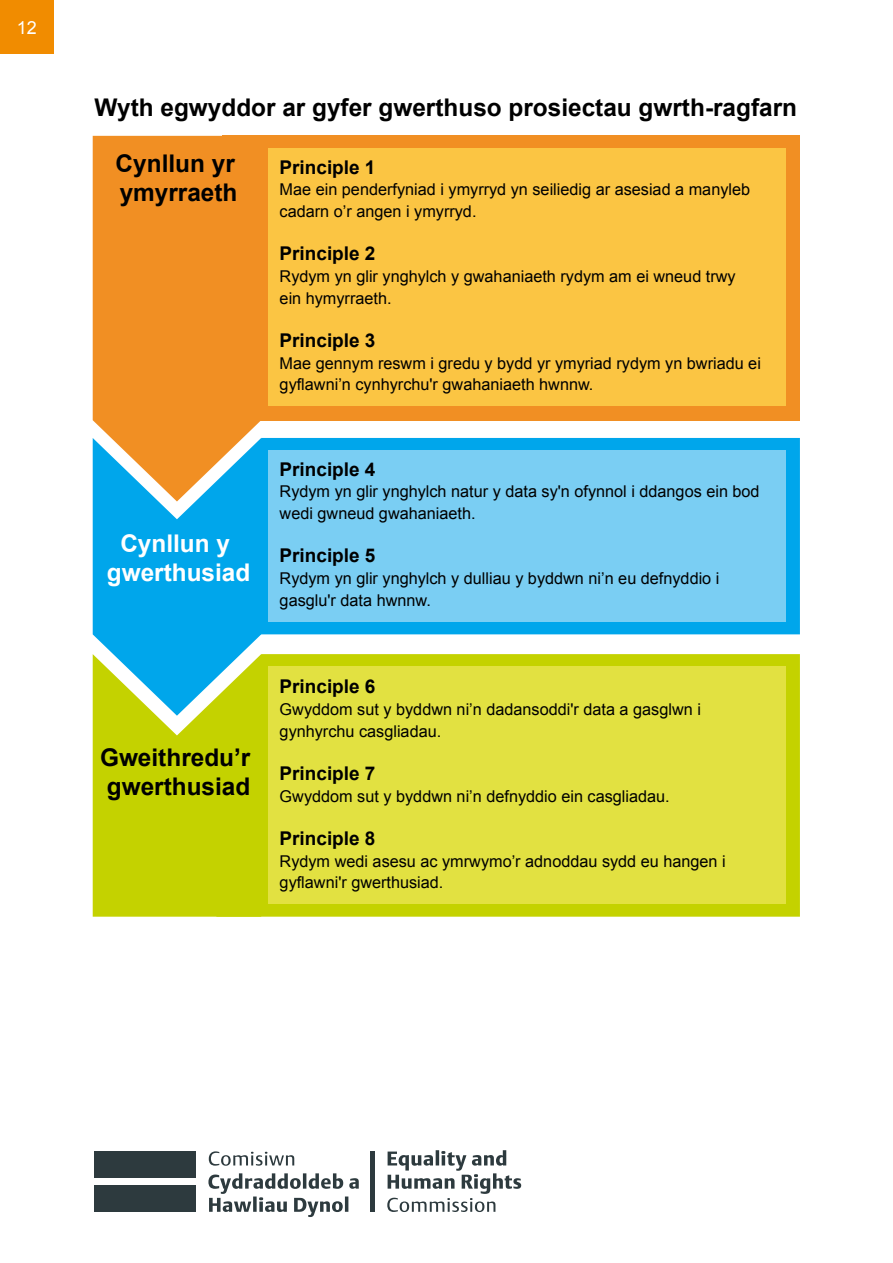
<style>
.page{position:relative;width:893px;height:1263px;background:#fff}
.page>*{position:absolute;margin:0;border:0;box-sizing:border-box;transform-origin:0 0}
.t1{font:700 24.3px/29.2px "Arial";color:#000}
.t2{font:700 24.3px/29.2px "Arial";color:#fff;text-align:center}
.t3{font:700 18.9px "Arial";color:#000}
.t4{font:18px "Arial";color:#fff}
.t5{font:16.2px/21.6px "Arial";color:#000}
</style>
<div class="page">
<div style="left:0;top:0;width:54px;height:54px;background:#f18c00"></div>
<div style="left:94px;top:1151px;width:101px;height:27px;background:#2d3a3e"></div>
<div style="left:94px;top:1185px;width:101px;height:27px;background:#2d3a3e"></div>
<div style="left:370px;top:1151px;width:5px;height:61px;background:#2d3a3e"></div>
<svg style="left:387px;top:1150px;width:134px;height:62px"></svg>
<svg style="left:209px;top:1151px;width:85px;height:15px"></svg>
<svg style="left:208px;top:1173px;width:151px;height:44px"></svg>
<div style="left:223px;top:136px;width:577px;height:285px;background:#f18f23"></div>
<div style="left:93px;top:136px;width:168px;height:302px;background:#f18f23"></div>
<div style="left:261px;top:438px;width:539px;height:196px;background:#00a6eb"></div>
<svg style="left:93px;top:438px;width:168px;height:216px;background:#31aad5"></svg>
<svg style="left:261px;top:654px;width:539px;height:263px;background:#c5d205"></svg>
<svg style="left:93px;top:654px;width:168px;height:263px;background:#b6d126"></svg>
<div style="left:268px;top:148px;width:518px;height:258px;background:#fbc543"></div>
<div style="left:268px;top:451px;width:518px;height:171px;background:#7acef3"></div>
<div style="left:268px;top:667px;width:518px;height:237px;background:#e2e141"></div>
<p class="t4" style="left:17px;top:15px;width:22px">12</p>
<h1 class="t1" style="left:95px;top:94px;width:704px">Wyth egwyddor ar gyfer gwerthuso prosiectau gwrth-ragfarn</h1>
<h1 class="t1" style="left:116px;top:149px;width:123px">Cynllun yr ymyrraeth</h1>
<p class="t3" style="left:280px;top:154px;width:97px">Principle 1</p>
<p class="t5" style="left:280px;top:179px;width:472px">Mae ein penderfyniad i ymyrryd yn seiliedig ar asesiad a manyleb cadarn o’r angen i ymyrryd.</p>
<p class="t3" style="left:280px;top:241px;width:97px">Principle 2</p>
<p class="t5" style="left:280px;top:266px;width:458px">Rydym yn glir ynghylch y gwahaniaeth rydym am ei wneud trwy ein hymyrraeth.</p>
<p class="t3" style="left:280px;top:328px;width:97px">Principle 3</p>
<p class="t5" style="left:280px;top:352px;width:483px">Mae gennym reswm i gredu y bydd yr ymyriad rydym yn bwriadu ei gyflawni’n cynhyrchu'r gwahaniaeth hwnnw.</p>
<h1 class="t2" style="left:107px;top:529px;width:145px">Cynllun y gwerthusiad</h1>
<h1 class="t1" style="left:100px;top:743px;width:152px">Gweithredu’r gwerthusiad</h1>
<p class="t3" style="left:280px;top:457px;width:97px">Principle 4</p>
<p class="t5" style="left:280px;top:481px;width:481px">Rydym yn glir ynghylch natur y data sy'n ofynnol i ddangos ein bod wedi gwneud gwahaniaeth.</p>
<p class="t3" style="left:280px;top:543px;width:97px">Principle 5</p>
<p class="t5" style="left:280px;top:568px;width:441px">Rydym yn glir ynghylch y dulliau y byddwn ni’n eu defnyddio i gasglu'r data hwnnw.</p>
<p class="t3" style="left:280px;top:674px;width:97px">Principle 6</p>
<p class="t5" style="left:280px;top:698px;width:423px">Gwyddom sut y byddwn ni’n dadansoddi'r data a gasglwn i gynhyrchu casgliadau.</p>
<p class="t3" style="left:280px;top:761px;width:97px">Principle 7</p>
<p class="t5" style="left:280px;top:785px;width:392px">Gwyddom sut y byddwn ni’n defnyddio ein casgliadau.</p>
<p class="t3" style="left:280px;top:826px;width:97px">Principle 8</p>
<p class="t5" style="left:280px;top:850px;width:448px">Rydym wedi asesu ac ymrwymo’r adnoddau sydd eu hangen i gyflawni'r gwerthusiad.</p>
</div>
